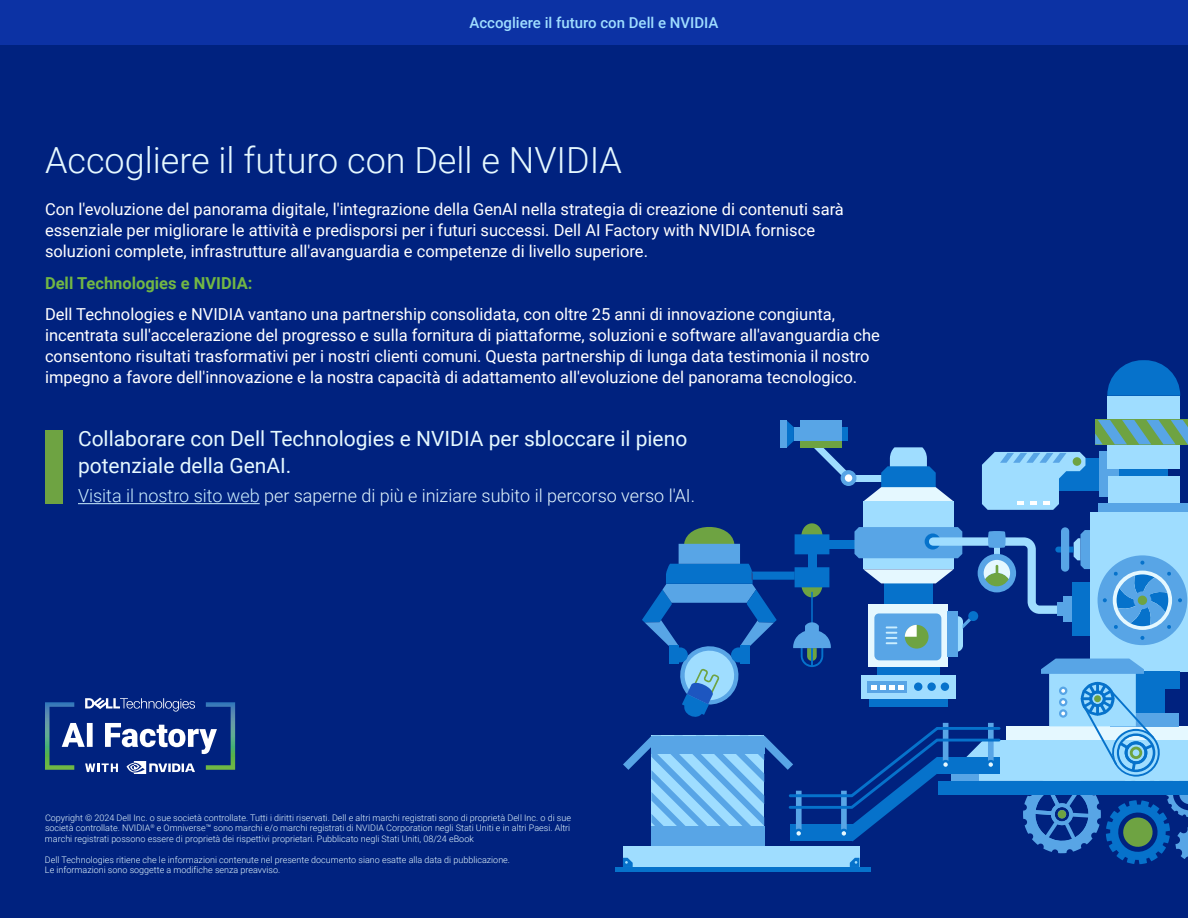
<style>
.page{position:relative;width:1188px;height:918px;background:#fff}
.page>*{position:absolute;margin:0;border:0;box-sizing:border-box;transform-origin:0 0}
.t1{font:300 36px "Roboto";color:#e5f8ff}
.t2{font:21px/27px "Roboto";color:#e5f8ff}
.t3{font:300 18px "Roboto";color:#e5f8ff}
.t4{font:16.5px/21px "Roboto";color:#fff}
.t5{font:700 16.5px "Roboto";color:#72b744}
.t6{font:500 15px "Roboto";color:#9fddff}
.t7{font:300 9px/10.5px "Roboto";color:#e5f8ff;text-align:justify}
.s1{color:#cbeeff}
</style>
<div class="page">
<div style="left:0;top:0;width:1188px;height:45px;background:#0c32a4"></div>
<div style="left:0;top:45px;width:1188px;height:873px;background:#00227f"></div>
<div style="left:45px;top:430px;width:18px;height:74px;background:#6ea342"></div>
<hr style="left:78px;top:503px;width:182px;height:1px;background:#cbeeff">
<div style="left:1059px;top:458px;width:40px;height:33px;background:#0672cb"></div>
<div style="left:1099px;top:452px;width:57px;height:45px;background:#58a5e6"></div>
<svg style="left:982px;top:452px;width:103px;height:58px"></svg>
<div style="left:1073px;top:457px;width:8px;height:9px;background:#6ea342;border-radius:50%"></div>
<div style="left:1107px;top:396px;width:73px;height:36px;background:#9fddff"></div>
<div style="left:1107px;top:446px;width:73px;height:23px;background:#9fddff"></div>
<svg style="left:1107px;top:360px;width:73px;height:36px"></svg>
<div style="left:1119px;top:469px;width:49px;height:12px;background:#0672cb"></div>
<svg style="left:1095px;top:444px;width:93px;height:1px"></svg>
<svg style="left:1095px;top:420px;width:93px;height:24px"></svg>
<div style="left:615px;top:867px;width:255px;height:5px;background:#0672cb"></div>
<div style="left:849px;top:475px;width:54px;height:7px;background:#9fddff"></div>
<svg style="left:814px;top:448px;width:32px;height:32px"></svg>
<svg style="left:841px;top:470px;width:16px;height:16px"></svg>
<div style="left:845px;top:474px;width:7px;height:8px;background:#fff;border-radius:50%"></div>
<div style="left:841px;top:427px;width:7px;height:14px;background:#0672cb"></div>
<div style="left:801px;top:421px;width:41px;height:20px;background:#58a5e6"></div>
<div style="left:801px;top:441px;width:41px;height:7px;background:#6ea342"></div>
<div style="left:794px;top:427px;width:7px;height:14px;background:#58a5e6"></div>
<svg style="left:787px;top:421px;width:7px;height:26px"></svg>
<div style="left:780px;top:421px;width:7px;height:27px;background:#58a5e6"></div>
<svg style="left:864px;top:447px;width:89px;height:54px"></svg>
<div style="left:863px;top:501px;width:91px;height:68px;background:#9fddff"></div>
<div style="left:1090px;top:512px;width:98px;height:159px;background:#9fddff"></div>
<div style="left:1108px;top:477px;width:71px;height:35px;background:#9fddff"></div>
<div style="left:1099px;top:503px;width:89px;height:9px;background:#58a5e6"></div>
<svg style="left:623px;top:523px;width:565px;height:344px"></svg>
<svg style="left:45px;top:698px;width:190px;height:76px"></svg>
<p class="t6" style="left:469px;top:12px;width:251px">Accogliere il futuro con Dell e NVIDIA</p>
<h1 class="t1" style="left:45px;top:135px;width:579px">Accogliere il futuro con Dell e NVIDIA</h1>
<p class="t4" style="left:45px;top:198px;width:800px">Con l'evoluzione del panorama digitale, l'integrazione della GenAI nella strategia di creazione di contenuti sarà essenziale per migliorare le attività e predisporsi per i futuri successi. Dell AI Factory with NVIDIA fornisce soluzioni complete, infrastrutture all'avanguardia e competenze di livello superiore.</p>
<p class="t5" style="left:45px;top:272px;width:209px">Dell Technologies e NVIDIA:</p>
<p class="t4" style="left:45px;top:303px;width:836px">Dell Technologies e NVIDIA vantano una partnership consolidata, con oltre 25 anni di innovazione congiunta, incentrata sull'accelerazione del progresso e sulla fornitura di piattaforme, soluzioni e software all'avanguardia che consentono risultati trasformativi per i nostri clienti comuni. Questa partnership di lunga data testimonia il nostro impegno a favore dell'innovazione e la nostra capacità di adattamento all'evoluzione del panorama tecnologico.</p>
<p class="t2" style="left:78px;top:425px;width:611px">Collaborare con Dell Technologies e NVIDIA per sbloccare il pieno potenziale della GenAI.</p>
<p class="t3" style="left:78px;top:483px;width:619px"><span class="s1">Visita il nostro sito web</span> per saperne di più e iniziare subito il percorso verso l'AI.</p>
<p class="t7" style="left:45px;top:812px;width:528px">Copyright © 2024 Dell Inc. o sue società controllate. Tutti i diritti riservati. Dell e altri marchi registrati sono di proprietà Dell Inc. o di sue società controllate. NVIDIA<sup>®</sup> e Omniverse™ sono marchi e/o marchi registrati di NVIDIA Corporation negli Stati Uniti e in altri Paesi. Altri marchi registrati possono essere di proprietà dei rispettivi proprietari. Pubblicato negli Stati Uniti, 08/24 eBook</p>
<p class="t7" style="left:45px;top:854px;width:467px">Dell Technologies ritiene che le informazioni contenute nel presente documento siano esatte alla data di pubblicazione.<br>Le informazioni sono soggette a modifiche senza preavviso.</p>
</div>
